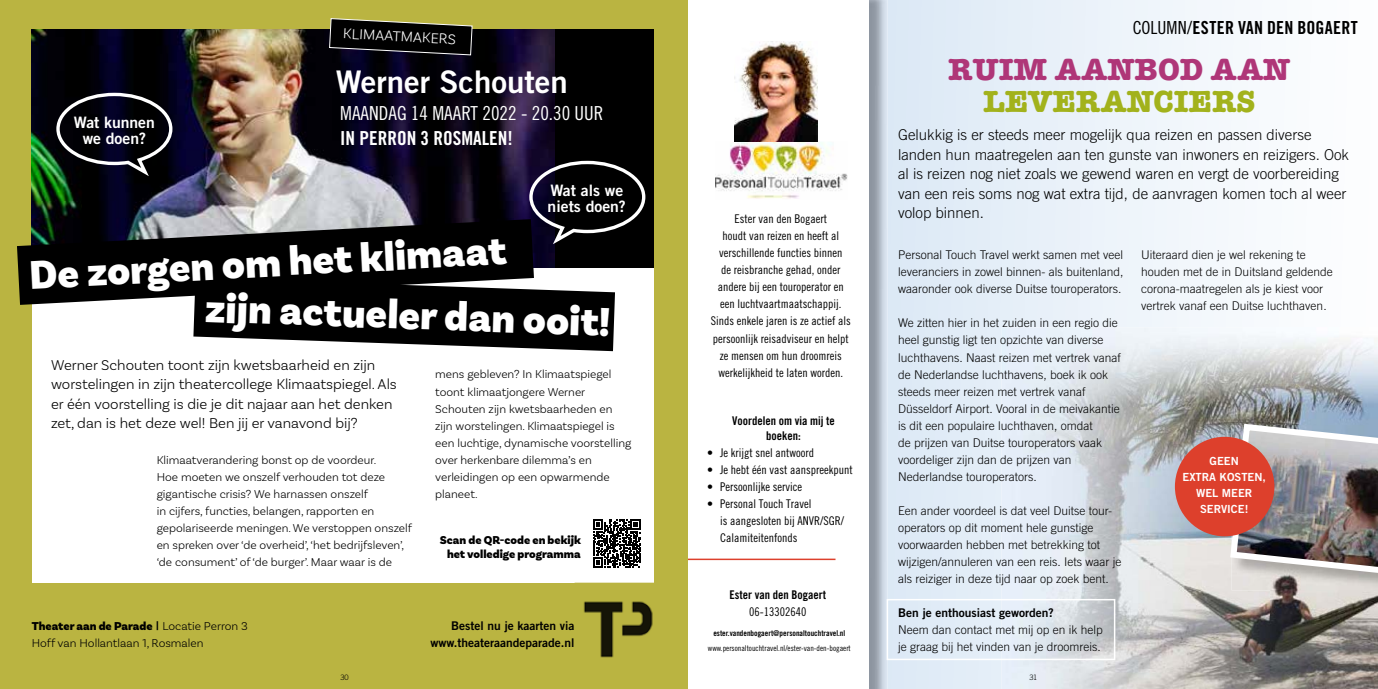
<style>
.page{position:relative;width:1378px;height:689px;background:#fff}
.page>*{position:absolute;margin:0;border:0;box-sizing:border-box;transform-origin:0 0}
.t1{font:900 42px "Basic Sans";color:#fff}
.t2{font:700 31.5px "American Typewriter";color:#af3678}
.t3{font:700 31.5px "American Typewriter";color:#a2b21c}
.t4{font:31.2px "Trade Gothic LT Std Bd 2";color:#fff}
.t5{font:19.35px "Trade Gothic LT Std Cn 18";color:#fff}
.t6{font:19.35px "Trade Gothic LT Std Bd Cn 20";color:#fff}
.t7{font:18px "Trade Gothic LT Std Bd Cn 20";letter-spacing:.015em;color:#000}
.t8{font:15.75px/15.8px "Trade Gothic LT Std Bd 2";color:#fff;text-align:center}
.t9{font:300 15px/19.5px "Trade Gothic LT Std";color:#000}
.t10{font:300 15px/19.5px "Basic Sans";color:#000}
.t11{font:300 15px "Basic Sans";color:#fff}
.t12{font:300 12px/17px "Trade Gothic LT Std";color:#000}
.t13{font:300 12px/17px "Basic Sans";color:#000}
.t14{font:12px/17px "Trade Gothic LT Std Cn 18";color:#000;text-align:center}
.t15{font:12px/17px "Trade Gothic LT Std Bd 2";color:#000;text-align:right}
.t16{font:12px/15px "Trade Gothic LT Std Bd Cn 20";color:#000;text-align:center}
.t17{font:900 12px/13.5px "Basic Sans";color:#000;text-align:center}
.t18{font:11.25px/15.9px "Trade Gothic LT Std Bd 2";color:#fff;text-align:center}
.t19{font:7.95px "Trade Gothic LT Std Cn 18";color:#000}
.t20{font:7.95px "Trade Gothic LT Std Bd Cn 20";color:#000}
.t21{font:300 7.5px "Trade Gothic LT Std";color:#000}
.s1{font-weight:900}
.s2{font-family:"Trade Gothic LT Std Bd 2";font-weight:400}
.s3{font-family:"Trade Gothic LT Std Cn 18"}
</style>
<div class="page">
<svg style="left:887px;top:0;width:348px;height:689px"></svg>
<img style="left:869px;top:0;width:18px;height:689px">
<img style="left:715px;top:141px;width:132px;height:58px">
<img style="left:734px;top:41px;width:83px;height:101px">
<img style="left:1001px;top:327px;width:269px;height:362px">
<img style="left:1270px;top:335px;width:108px;height:85px">
<img style="left:1270px;top:590px;width:108px;height:99px">
<hr style="left:689px;top:558px;width:146px;height:2px;background:#dd402c">
<img style="left:1231px;top:577px;width:147px;height:13px">
<img style="left:1227px;top:420px;width:151px;height:157px">
<div style="left:1175px;top:437px;width:99px;height:99px;background:#dd402c;border-radius:50%"></div>
<div style="left:886px;top:599px;width:229px;height:61px;border:2px solid #fff"></div>
<div style="left:0;top:0;width:688px;height:689px;background:#bab441"></div>
<div style="left:32px;top:30px;width:621px;height:553px;background:#fff"></div>
<div style="left:32px;top:30px;width:621px;height:238px;background:#000"></div>
<img style="left:32px;top:30px;width:522px;height:238px">
<svg style="left:55px;top:91px;width:119px;height:89px"></svg>
<img style="left:583px;top:601px;width:70px;height:57px">
<svg style="left:193px;top:289px;width:422px;height:62px;background:#272727"></svg>
<svg style="left:527px;top:159px;width:119px;height:89px"></svg>
<svg style="left:329px;top:18px;width:144px;height:38px"></svg>
<svg style="left:593px;top:519px;width:48px;height:48px"></svg>
<svg style="left:17px;top:219px;width:517px;height:86px"></svg>
<h3 class="t8" style="left:74px;top:114px;width:83px">Wat kunnen we doen?</h3>
<p class="t11" style="left:343px;top:24px;width:115px;rotate:3deg">KLIM AATM AKERS</p>
<h3 class="t4" style="left:336px;top:63px;width:233px">Werner Schouten</h3>
<h3 class="t5" style="left:340px;top:102px;width:265px">MAANDAG 14 MAART 2022 - 20.30 UUR</h3>
<h3 class="t6" style="left:340px;top:126px;width:174px">IN PERRON 3 ROSMALEN!</h3>
<h3 class="t8" style="left:548px;top:182px;width:80px;text-align:left">Wat als we niets doen?</h3>
<h1 class="t1" style="left:28px;top:249px;width:479px;rotate:-3deg">De zorgen om het klimaat</h1>
<h1 class="t1" style="left:206px;top:282px;width:407px;rotate:2deg">zijn actueler dan ooit!</h1>
<p class="t10" style="left:51px;top:355px;width:347px">Werner Schouten toont zijn kwetsbaarheid en zijn worstelingen in zijn theatercollege Klimaatspiegel. Als er één voorstelling is die je dit najaar aan het denken zet, dan is het deze wel! Ben jij er vanavond bij?</p>
<p class="t13" style="left:157px;top:451px;width:257px">Klimaatverandering bonst op de voordeur.<br>Hoe moeten we onszelf verhouden tot deze gigantische crisis? We harnassen onszelf<br>in cijfers, functies, belangen, rapporten en gepolariseerde meningen. We verstoppen onszelf en spreken over ‘de overheid’, ‘het bedrijfsleven’, ‘de consument’ of ‘de burger’. Maar waar is de</p>
<p class="t13" style="left:435px;top:366px;width:198px">mens gebleven? In Klimaatspiegel toont klimaatjongere Werner<br>Schouten zijn kwetsbaarheden en zijn worstelingen. Klimaatspiegel is een luchtige, dynamische voorstelling over herkenbare dilemma’s en verleidingen op een opwarmende planeet.</p>
<p class="t17" style="left:440px;top:533px;width:143px">Scan de QR-code en bekijk het volledige programma</p>
<p class="t13" style="left:32px;top:617px;width:218px"><span class="s1">Theater aan de Parade</span> <span class="s2">|</span> Locatie Perron 3<br>Hoff van Hollantlaan 1, Rosmalen</p>
<p class="t15" style="left:430px;top:616px;width:146px">Bestel nu je kaarten via www.theateraandeparade.nl</p>
<p class="t14" style="left:711px;top:211px;width:141px">Ester van den Bogaert<br>houdt van reizen en heeft al verschillende functies binnen<br>de reisbranche gehad, onder andere bij een touroperator en een luchtvaartmaatschappij.<br>Sinds enkele jaren is ze actief als persoonlijk reisadviseur en helpt ze mensen om hun droomreis werkelijkheid te laten worden.</p>
<p class="t16" style="left:732px;top:413px;width:104px">Voordelen om via mij te boeken:</p>
<p class="t14" style="left:707px;top:444px;width:108px">• Je krijgt snel antwoord</p>
<p class="t14" style="left:707px;top:461px;width:147px">• Je hebt één vast aanspreekpunt</p>
<p class="t14" style="left:707px;top:478px;width:96px">• Persoonlijke service</p>
<p class="t14" style="left:720px;top:495px;width:125px;text-align:left;text-indent:-13px">• Personal Touch Travel<br>is aangesloten bij ANVR/SGR/<br>Calamiteitenfonds</p>
<p class="t16" style="left:729px;top:587px;width:98px">Ester van den Bogaert</p>
<p class="t14" style="left:749px;top:602px;width:59px">06-13302640</p>
<p class="t20" style="left:713px;top:628px;width:133px">ester.vandenbogaert@personaltouchtravel.nl</p>
<p class="t19" style="left:708px;top:644px;width:144px">www.personaltouchtravel.nl/ester-van-den-bogaert</p>
<h3 class="t7" style="left:1132px;top:17px;width:227px"><span class="s3">COLUMN/</span>ESTER VAN DEN BOGAERT</h3>
<h2 class="t2" style="left:948px;top:43px;width:344px">RUIM AANBOD AAN</h2>
<h2 class="t3" style="left:983px;top:74px;width:274px">LEVERANCIERS</h2>
<p class="t9" style="left:898px;top:125px;width:452px">Gelukkig is er steeds meer mogelijk qua reizen en passen diverse landen hun maatregelen aan ten gunste van inwoners en reizigers. Ook al is reizen nog niet zoals we gewend waren en vergt de voorbereiding van een reis soms nog wat extra tijd, de aanvragen komen toch al weer volop binnen.</p>
<p class="t12" style="left:1141px;top:246px;width:193px">Uiteraard dien je wel rekening te houden met de in Duitsland geldende corona-maatregelen als je kiest voor vertrek vanaf een Duitse luchthaven.</p>
<p class="t12" style="left:898px;top:246px;width:227px;text-align:justify">Personal Touch Travel werkt samen met veel leveranciers in zowel binnen- als buitenland, waaronder ook diverse Duitse touroperators.</p>
<p class="t12" style="left:898px;top:315px;width:224px">We zitten hier in het zuiden in een regio die heel gunstig ligt ten opzichte van diverse luchthavens. Naast reizen met vertrek vanaf de Nederlandse luchthavens, boek ik ook steeds meer reizen met vertrek vanaf Düsseldorf Airport. Vooral in de meivakantie is dit een populaire luchthaven, omdat<br>de prijzen van Duitse touroperators vaak voordeliger zijn dan de prijzen van Nederlandse touroperators.</p>
<p class="t12" style="left:898px;top:502px;width:225px">Een ander voordeel is dat veel Duitse tour&shy;operators op dit moment hele gunstige voorwaarden hebben met betrekking tot wijzigen/annuleren van een reis. Iets waar je als reiziger in deze tijd naar op zoek bent.</p>
<p class="t18" style="left:1182px;top:453px;width:85px">GEEN<br>EXTRA KOSTEN,<br>WEL MEER<br>SERVICE!</p>
<p class="t15" style="left:898px;top:604px;width:157px">Ben je enthousiast geworden?</p>
<p class="t12" style="left:898px;top:621px;width:206px">Neem dan contact met mij op en ik help je graag bij het vinden van je droomreis.</p>
<p class="t21" style="left:340px;top:672px;width:10px">30</p>
<p class="t21" style="left:1029px;top:672px;width:9px">31</p>
</div>
